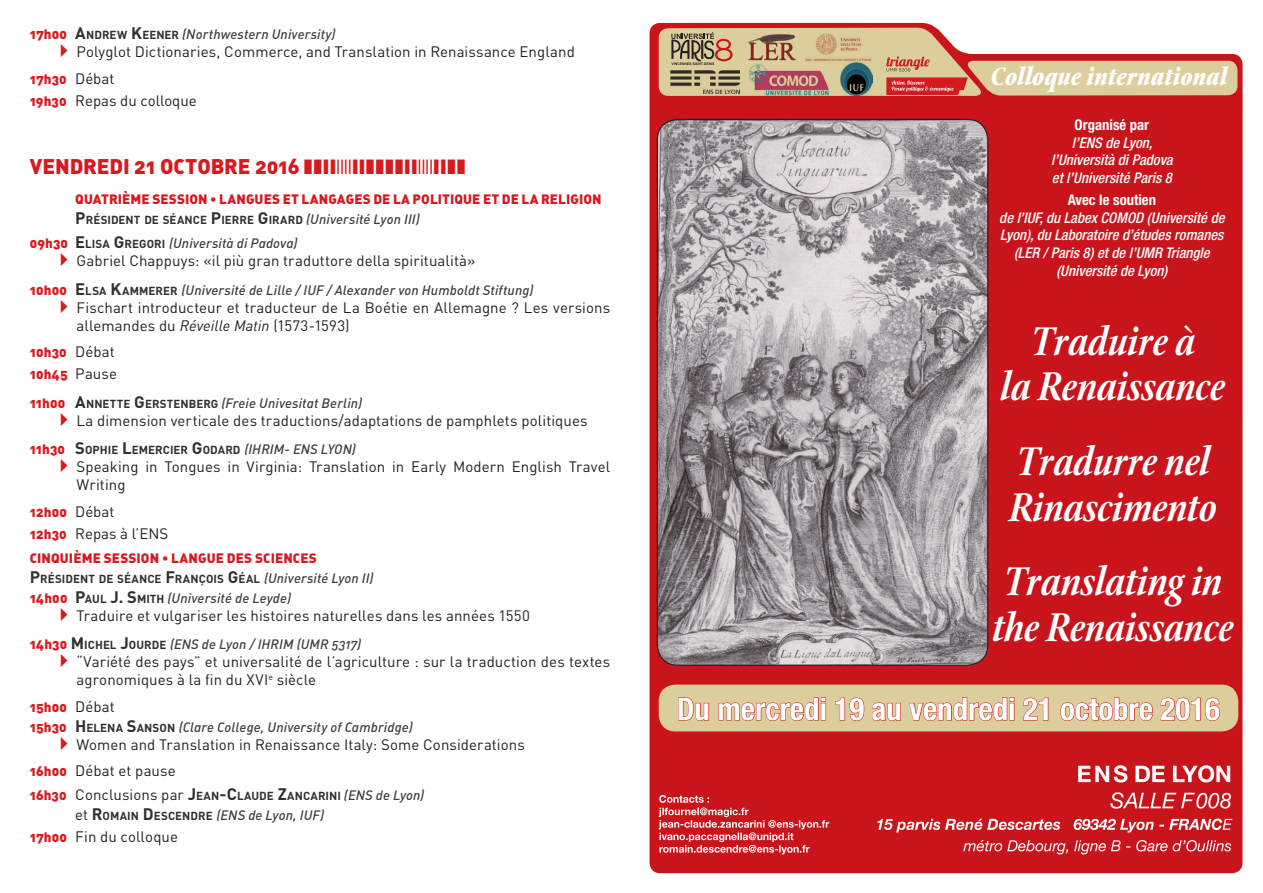
<style>
.page{position:relative;width:1263px;height:893px;background:#fff}
.page>*{position:absolute;margin:0;border:0;box-sizing:border-box;transform-origin:0 0}
.t1{font:italic 600 43.35px/45.6px "Stone Print";letter-spacing:-.01em;color:#fff}
.t2{font:700 condensed 30.9px "Helvetica Neue";color:#fff}
.t3{font:italic 700 27.15px "Stone Print";letter-spacing:.01em;color:#fff}
.t4{font:21px "DIN Black Alternate";letter-spacing:-.005em;color:#d9181f}
.t5{font:15px/18px "DIN";letter-spacing:.005em;color:#231f20}
.t6{font:italic 500 condensed 14.7px/17.7px "Helvetica Neue";color:#fff;text-align:center}
.t7{font:700 condensed 14.7px "Helvetica Neue";color:#fff}
.t8{font:13.5px "DIN Medium Italic Alt";letter-spacing:.01em;color:#3e3e3f}
.t9{font:13.5px/22.2px "DIN Black Alternate";letter-spacing:.01em;color:#d9181f}
.t10{font:700 11.55px "DIN";letter-spacing:.005em;color:#312f30}
.s1{font-family:"DIN Black Alternate";color:#d9181f}
.s2{font-family:"DIN";font-weight:700;font-size:16.5px;color:#312f30}
.s3{font-family:"DIN";font-weight:700;font-size:11.55px;color:#312f30}
.s4{font-family:"DIN";font-size:15px;color:#231f20}
.s5{font-family:"DIN Black Alternate";font-size:13.5px;color:#d9181f}
.s6{font-size:16.5px}
.s7{font-family:"DIN Medium Italic Alt";font-weight:400;font-size:13.5px;color:#3e3e3f}
.s8{font-style:italic}
.s9{font-family:"DIN Black Alternate";font-weight:400;font-size:13.5px;color:#d9181f}
.s10{font-weight:400;font-size:15px;color:#231f20}
</style>
<div class="page">
<div style="left:650px;top:23px;width:592px;height:850px;background:#ca141c"></div>
<img style="left:657px;top:119px;width:331px;height:546px">
<div style="left:659px;top:685px;width:579px;height:46px;background:#dccd9c;border-radius:17px"></div>
<svg style="left:678px;top:698px;width:31px;height:23px"></svg>
<svg style="left:718px;top:697px;width:108px;height:24px"></svg>
<svg style="left:835px;top:698px;width:29px;height:23px"></svg>
<svg style="left:872px;top:703px;width:29px;height:18px"></svg>
<svg style="left:909px;top:697px;width:105px;height:24px"></svg>
<svg style="left:1023px;top:698px;width:25px;height:22px"></svg>
<svg style="left:1060px;top:698px;width:93px;height:23px"></svg>
<svg style="left:1161px;top:698px;width:59px;height:23px"></svg>
<img style="left:746px;top:97px;width:87px;height:2px">
<svg style="left:659px;top:795px;width:170px;height:59px;background:#d33f45"></svg>
<svg style="left:658px;top:28px;width:580px;height:69px"></svg>
<svg style="left:963px;top:840px;width:268px;height:14px;background:#d5474e"></svg>
<svg style="left:877px;top:819px;width:355px;height:13px"></svg>
<svg style="left:1110px;top:792px;width:121px;height:17px"></svg>
<svg style="left:1078px;top:765px;width:152px;height:17px"></svg>
<img style="left:805px;top:33px;width:67px;height:28px">
<p class="t8" style="left:30px;top:26px;width:307px"><span class="s1">17h00</span> <span class="s2">A</span><span class="s3">NDREW</span> <span class="s2">K</span><span class="s3">EENER</span> (Northwestern University)</p>
<p class="t5" style="left:77px;top:43px;width:500px">Polyglot Dictionaries, Commerce, and Translation in Renaissance England</p>
<p class="t9" style="left:30px;top:67px;width:86px">17h30 <span class="s4">Débat</span></p>
<p class="t5" style="left:30px;top:91px;width:169px"><span class="s5">19h30</span> Repas du colloque</p>
<h3 class="t4" style="left:30px;top:152px;width:437px">VENDREDI 21 OCTOBRE 2016 ❚❚❙❙❘❘❘❘❙❙❚❚❚❚❙❙❘❘❘❘❙❙❚❚</h3>
<p class="t9" style="left:75px;top:188px;width:528px">QUATRIÈME SESSION • LANGUES ET LANGAGES DE LA POLITIQUE ET DE LA RELIGION</p>
<p class="t10" style="left:75px;top:213px;width:346px"><span class="s6">P</span>RÉSIDENT DE SÉANCE <span class="s6">P</span>IERRE <span class="s6">G</span>IRARD <span class="s7">(Université Lyon III)</span></p>
<p class="t8" style="left:30px;top:235px;width:269px"><span class="s1">09h30</span> <span class="s2">E</span> <span class="s3">LISA</span> <span class="s2">G</span><span class="s3">REGORI</span> (Università di Padova)</p>
<p class="t5" style="left:77px;top:252px;width:400px">Gabriel Chappuys: «il più gran traduttore della spiritualità»</p>
<p class="t8" style="left:30px;top:281px;width:505px"><span class="s1">10h00</span> <span class="s2">E</span> <span class="s3">LSA</span> <span class="s2">K</span><span class="s3">AMMERER</span> (Université de Lille / IUF / Alexander von Humboldt Stiftung)</p>
<p class="t5" style="left:77px;top:298px;width:535px">Fischart introducteur et traducteur de La Boétie en Allemagne ? Les versions allemandes du <span class="s8">Réveille Matin</span> (1573-1593)</p>
<p class="t9" style="left:30px;top:340px;width:89px">10h30 <span class="s4">Débat<br></span>10h45 <span class="s4">Pause</span></p>
<p class="t8" style="left:30px;top:394px;width:334px"><span class="s1">11h00</span> <span class="s2">A</span><span class="s3">NNETTE</span> <span class="s2">G</span><span class="s3">ERSTENBERG</span> (Freie Univesitat Berlin)</p>
<p class="t5" style="left:77px;top:411px;width:513px">La dimension verticale des traductions/adaptations de pamphlets politiques</p>
<p class="t10" style="left:30px;top:442px;width:328px"><span class="s9">11h30</span> <span class="s6">S</span>OPHIE <span class="s6">L</span>EMERCIER <span class="s6">G</span>ODARD <span class="s7">(IHRIM- ENS LYON)</span></p>
<p class="t5" style="left:77px;top:457px;width:535px">Speaking in Tongues in Virginia: Translation in Early Modern English Travel<br>Writing</p>
<p class="t9" style="left:30px;top:500px;width:86px">12h00 <span class="s4">Débat</span></p>
<p class="t5" style="left:30px;top:524px;width:140px"><span class="s5">12h30</span> Repas à l’ENS</p>
<p class="t9" style="left:30px;top:547px;width:289px">CINQUIÈME SESSION • LANGUE DES SCIENCES</p>
<p class="t10" style="left:30px;top:572px;width:345px"><span class="s6">P</span>RÉSIDENT DE SÉANCE <span class="s6">F</span>RANÇOIS <span class="s6">G</span>ÉAL <span class="s7">(Université Lyon II)</span></p>
<p class="t8" style="left:30px;top:590px;width:263px"><span class="s1">14h00</span> <span class="s2">P</span><span class="s3">AUL</span> <span class="s2">J. S</span><span class="s3">MITH</span> (Université de Leyde)</p>
<p class="t5" style="left:77px;top:606px;width:455px">Traduire et vulgariser les histoires naturelles dans les années 1550</p>
<p class="t8" style="left:30px;top:636px;width:333px"><span class="s1">14h30</span> <span class="s2">M</span> <span class="s3">ICHEL</span> <span class="s2">J</span><span class="s3">OURDE</span> (ENS de Lyon / IHRIM (UMR 5317)</p>
<p class="t5" style="left:77px;top:653px;width:535px">“Variété des pays” et universalité de l’agriculture : sur la traduction des textes agronomiques à la fin du XVI<sup>e</sup> siècle</p>
<p class="t9" style="left:30px;top:695px;width:87px">15h00 <span class="s4">Débat</span></p>
<p class="t8" style="left:30px;top:718px;width:385px"><span class="s1">15h30</span> <span class="s2">H</span> <span class="s3">ELENA</span> <span class="s2">S</span><span class="s3">ANSON</span> (Clare College, University of Cambridge)</p>
<p class="t5" style="left:30px;top:731px;width:497px;line-height:26.5px;text-indent:47px">Women and Translation in Renaissance Italy: Some Considerations<br><span class="s5">16h00</span> Débat et pause</p>
<p class="t10" style="left:30px;top:788px;width:396px"><span class="s9">16h30</span> <span class="s10">Conclusions par</span> <span class="s6">J</span>EAN<span class="s6">-C</span>LAUDE <span class="s6">Z</span>ANCARINI <span class="s7">(ENS de Lyon)</span></p>
<p class="t8" style="left:75px;top:807px;width:250px"><span class="s4">et</span> <span class="s2">R</span><span class="s3">OMAIN</span> <span class="s2">D</span> <span class="s3">ESCENDRE</span> (ENS de Lyon, IUF)</p>
<p class="t5" style="left:30px;top:828px;width:150px"><span class="s5">17h00</span> Fin du colloque</p>
<h3 class="t3" style="left:991px;top:61px;width:238px">Colloque international</h3>
<p class="t7" style="left:1074px;top:116px;width:76px">Organisé par</p>
<p class="t6" style="left:1051px;top:134px;width:123px">l’ENS de Lyon, l’Università di Padova et l’Université Paris 8</p>
<p class="t7" style="left:1068px;top:191px;width:90px">Avec le soutien</p>
<p class="t6" style="left:999px;top:208px;width:227px">de l’IUF, du Labex COMOD (Université de Lyon), du Laboratoire d’études romanes (LER / Paris 8) et de l’UMR Triangle (Université de Lyon)</p>
<h1 class="t1" style="left:1000px;top:318px;width:226px;text-align:center">Traduire à<br>la Renaissance</h1>
<h1 class="t1" style="left:1009px;top:438px;width:209px">Tradurre nel<br>Rinascimento</h1>
<h1 class="t1" style="left:992px;top:559px;width:243px">Translating in the Renaissance</h1>
<h2 class="t2" style="left:677px;top:690px;width:544px">Du mercredi 19 au vendredi 21 octobre 2016</h2>
</div>
